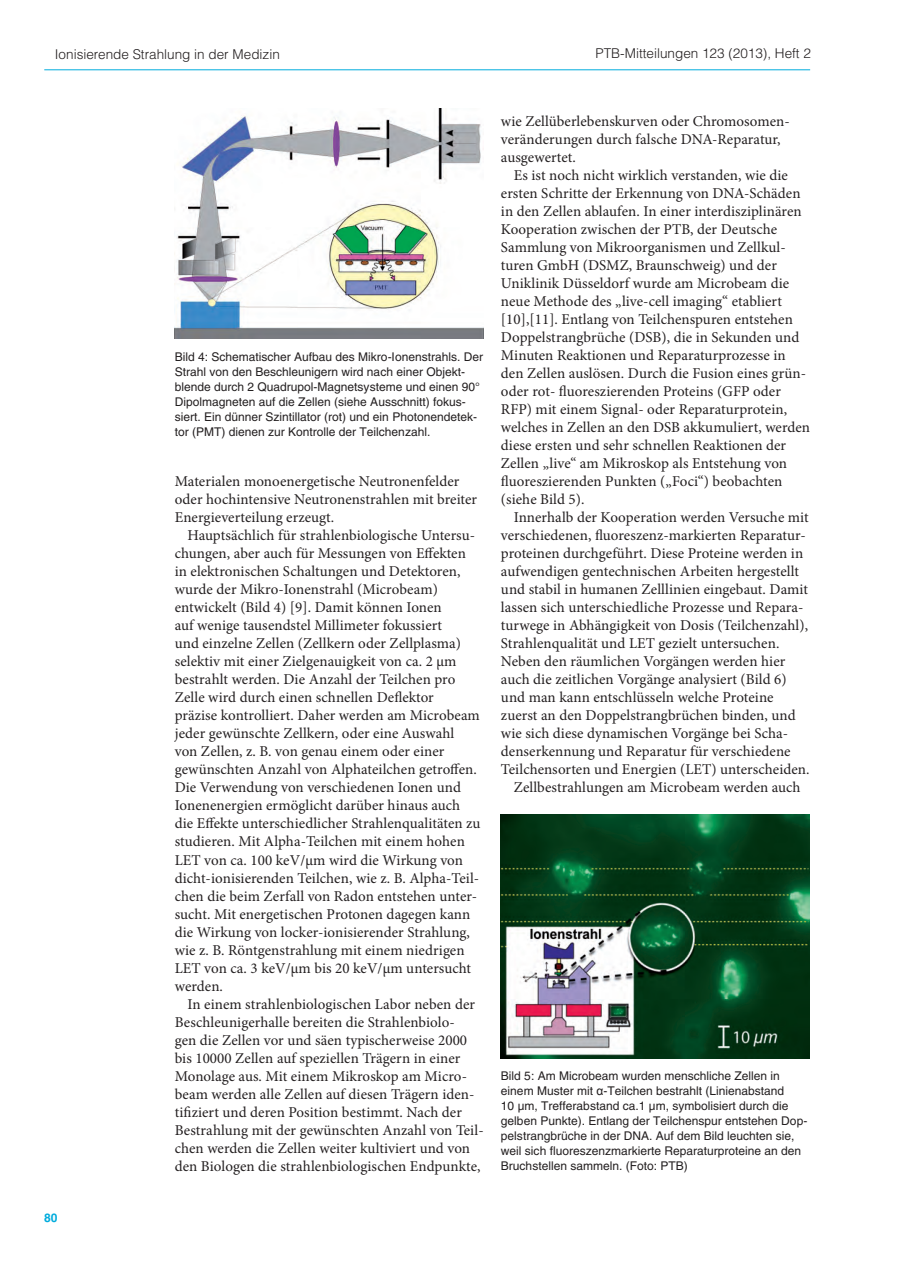
<style>
.page{position:relative;width:897px;height:1267px;background:#fff}
.page>*{position:absolute;margin:0;border:0;box-sizing:border-box;transform-origin:0 0}
.t1{font:15px/18px "Minion Pro";letter-spacing:.005em;color:#231f20}
.t2{font:300 13.5px "Helvetica LT Std";color:#231f20}
.t3{font:12px/15px "Helvetica LT Std";color:#231f20}
.t4{font:700 12px "Helvetica LT Std";color:#00acdd}
.s1{font-family:"Arial"}
</style>
<div class="page">
<hr style="left:44px;top:70px;width:766px;height:1px;background:#00acdd">
<img style="left:501px;top:814px;width:308px;height:244px">
<img style="left:175px;top:108px;width:309px;height:231px">
<p class="t2" style="left:55px;top:46px;width:226px">Ionisierende Strahlung in der Medizin</p>
<p class="t2" style="left:595px;top:45px;width:217px">PTB-Mitteilungen 123 (2013), Heft 2</p>
<p class="t4" style="left:44px;top:1210px;width:15px">80</p>
<p class="t3" style="left:175px;top:349px;width:310px">Bild 4: Schematischer Aufbau des Mikro-Ionenstrahls. Der Strahl von den Beschleunigern wird nach einer Objekt&shy;blende durch 2 Quadrupol-Magnetsysteme und einen 90° Dipolmagneten auf die Zellen (siehe Ausschnitt) fokus&shy;siert. Ein dünner Szintillator (rot) und ein Photonendetek&shy;tor (PMT) dienen zur Kontrolle der Teilchenzahl.</p>
<p class="t1" style="left:175px;top:472px;width:304px">Materialen monoenergetische Neutronenfelder oder hochintensive Neutronenstrahlen mit breiter<br>Energieverteilung erzeugt.</p>
<p class="t1" style="left:175px;top:526px;width:307px;text-indent:13px">Hauptsächlich für strahlenbiologische Untersu&shy;chungen, aber auch für Messungen von Effekten in elektronischen Schaltungen und Detektoren, wurde der Mikro-Ionenstrahl (Microbeam) entwickelt (Bild 4) [9]. Damit können Ionen<br>auf wenige tausendstel Millimeter fokussiert<br>und einzelne Zellen (Zellkern oder Zellplasma) selektiv mit einer Zielgenauigkeit von ca. 2 µm bestrahlt werden. Die Anzahl der Teilchen pro Zelle wird durch einen schnellen Deflektor<br>präzise kontrolliert. Daher werden am Microbeam jeder gewünschte Zellkern, oder eine Auswahl von Zellen, z. B. von genau einem oder einer gewünschten Anzahl von Alphateilchen getroffen.<br>Die Verwendung von verschiedenen Ionen und Ionenenergien ermöglicht darüber hinaus auch die Effekte unterschiedlicher Strahlenqualitäten zu studieren. Mit Alpha-Teilchen mit einem hohen LET von ca. 100 keV/µm wird die Wirkung von dicht-ionisierenden Teilchen, wie z. B. Alpha-Teil&shy;chen die beim Zerfall von Radon entstehen unter&shy;sucht. Mit energetischen Protonen dagegen kann die Wirkung von locker-ionisierender Strahlung, wie z. B. Röntgenstrahlung mit einem niedrigen LET von ca. 3 keV/µm bis 20 keV/µm untersucht werden.</p>
<p class="t1" style="left:175px;top:994px;width:310px;text-indent:13px">In einem strahlenbiologischen Labor neben der Beschleunigerhalle bereiten die Strahlenbiolo-<br>gen die Zellen vor und säen typischerweise 2000 bis 10000 Zellen auf speziellen Trägern in einer Monolage aus. Mit einem Mikroskop am Micro&shy;beam werden alle Zellen auf diesen Trägern iden&shy;tifiziert und deren Position bestimmt. Nach der Bestrahlung mit der gewünschten Anzahl von Teil&shy;chen werden die Zellen weiter kultiviert und von den Biologen die strahlenbiologischen Endpunkte,</p>
<p class="t1" style="left:501px;top:112px;width:290px">wie Zellüberlebenskurven oder Chromosomen&shy;veränderungen durch falsche DNA-Reparatur, ausgewertet.</p>
<p class="t1" style="left:501px;top:166px;width:310px;text-indent:13px">Es ist noch nicht wirklich verstanden, wie die ersten Schritte der Erkennung von DNA-Schäden in den Zellen ablaufen. In einer interdisziplinären Kooperation zwischen der PTB, der Deutsche Sammlung von Mikroorganismen und Zellkul&shy;turen GmbH (DSMZ, Braunschweig) und der Uniklinik Düsseldorf wurde am Microbeam die neue Methode des „live-cell imaging“ etabliert [10],[11]. Entlang von Teilchenspuren entstehen Doppelstrangbrüche (DSB), die in Sekunden und Minuten Reaktionen und Reparaturprozesse in den Zellen auslösen. Durch die Fusion eines grün&shy;oder rot- fluoreszierenden Proteins (GFP oder RFP) mit einem Signal- oder Reparaturprotein, welches in Zellen an den DSB akkumuliert, werden diese ersten und sehr schnellen Reaktionen der Zellen „live“ am Mikroskop als Entstehung von fluoreszierenden Punkten („Foci“) beobachten (siehe Bild 5).</p>
<p class="t1" style="left:513px;top:508px;width:296px">Innerhalb der Kooperation werden Versuche mit</p>
<p class="t1" style="left:501px;top:526px;width:306px">verschiedenen, fluoreszenz-markierten Reparatur-</p>
<p class="t1" style="left:501px;top:544px;width:304px">proteinen durchgeführt. Diese Proteine werden in</p>
<p class="t1" style="left:501px;top:562px;width:299px">aufwendigen gentechnischen Arbeiten hergestellt</p>
<p class="t1" style="left:501px;top:580px;width:308px">und stabil in humanen Zelllinien eingebaut. Damit</p>
<p class="t1" style="left:501px;top:598px;width:304px">lassen sich unterschiedliche Prozesse und Repara-</p>
<p class="t1" style="left:501px;top:616px;width:309px">turwege in Abhängigkeit von Dosis (Teilchenzahl),</p>
<p class="t1" style="left:501px;top:634px;width:280px">Strahlenqualität und LET gezielt untersuchen.</p>
<p class="t1" style="left:501px;top:652px;width:286px">Neben den räumlichen Vorgängen werden hier</p>
<p class="t1" style="left:501px;top:670px;width:287px">auch die zeitlichen Vorgänge analysiert (Bild 6)</p>
<p class="t1" style="left:501px;top:688px;width:274px">und man kann entschlüsseln welche Proteine</p>
<p class="t1" style="left:501px;top:706px;width:296px">zuerst an den Doppelstrangbrüchen binden, und</p>
<p class="t1" style="left:501px;top:724px;width:289px">wie sich diese dynamischen Vorgänge bei Scha-</p>
<p class="t1" style="left:501px;top:742px;width:291px">denserkennung und Reparatur für verschiedene</p>
<p class="t1" style="left:501px;top:760px;width:310px">Teilchensorten und Energien (LET) unterscheiden.</p>
<p class="t1" style="left:513px;top:778px;width:288px">Zellbestrahlungen am Microbeam werden auch</p>
<p class="t3" style="left:501px;top:1067px;width:308px">Bild 5: Am Microbeam wurden menschliche Zellen in einem Muster mit <span class="s1">α</span>-Teilchen bestrahlt (Linienabstand<br>10 µm, Trefferabstand ca.1 µm, symbolisiert durch die gelben Punkte). Entlang der Teilchenspur entstehen Dop&shy;pelstrangbrüche in der DNA. Auf dem Bild leuchten sie, weil sich fluoreszenzmarkierte Reparaturproteine an den Bruchstellen sammeln. (Foto: PTB)</p>
</div>
